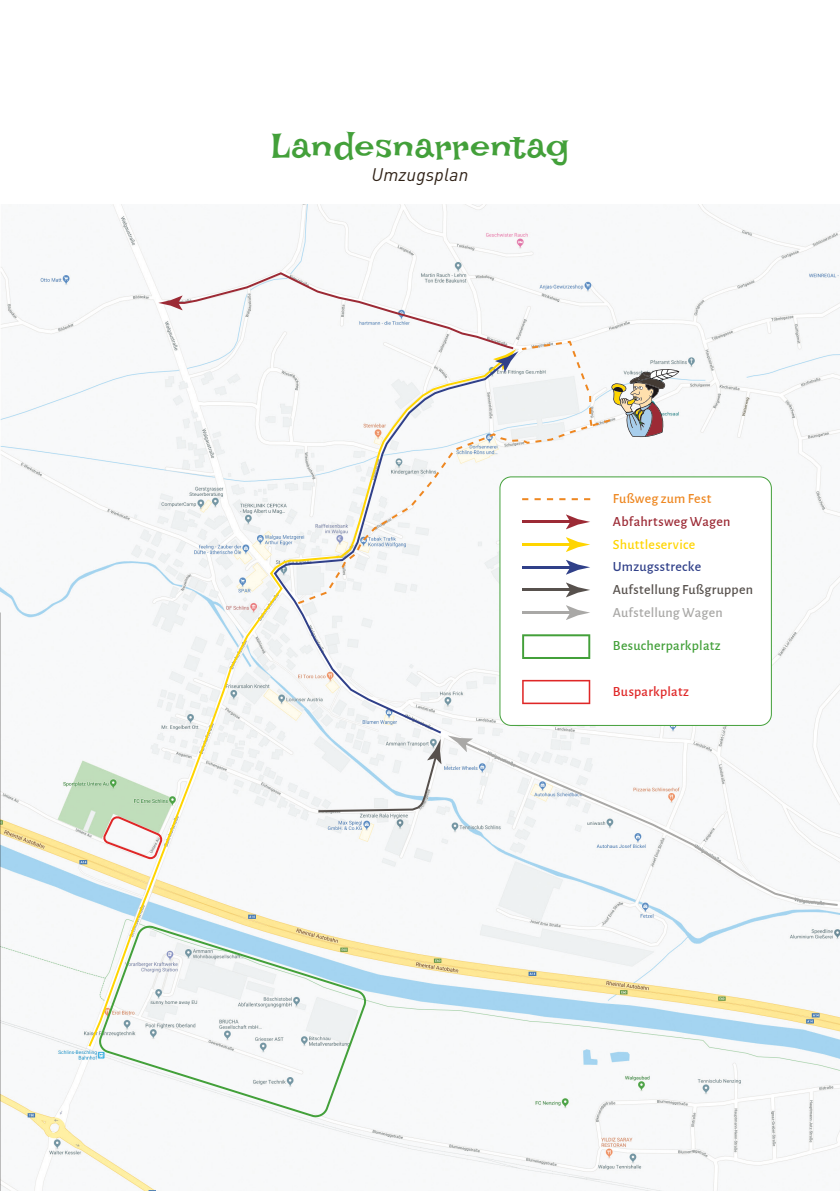
<style>
.page{position:relative;width:840px;height:1191px;background:#fff}
.page>*{position:absolute;margin:0;border:0;box-sizing:border-box;transform-origin:0 0}
.Festschrift__Titel{font:36px "Lakki Reddy";letter-spacing:.02em;color:#43a03a}
.Festschrift__Teaser{font:italic 18px "DIN";letter-spacing:.01em;color:#2f2116}
.Festschrift__Legende{font:500 14px "Alegreya Sans";letter-spacing:.015em;color:#57514d}
.Festschrift__Legende-2{font:500 14px "Alegreya Sans";letter-spacing:.02em;color:#43a03a}
.Festschrift__Legende-3{font:500 14px "Alegreya Sans";letter-spacing:.015em;color:#9c2a35}
.Festschrift__Legende-4{font:500 14px "Alegreya Sans";letter-spacing:.015em;color:#a9a8a6}
.Festschrift__Legende-5{font:500 14px "Alegreya Sans";letter-spacing:.02em;color:#ffd500}
.Festschrift__Legende-6{font:500 14px "Alegreya Sans";letter-spacing:.015em;color:#ee8721}
.Festschrift__Legende-7{font:500 14px "Alegreya Sans";letter-spacing:.02em;color:#304089}
.Festschrift__Legende-8{font:500 14px "Alegreya Sans";letter-spacing:.015em;color:#df2727}
</style>
<div class="page">
<img style="left:0;top:204px;width:839px;height:987px">
<hr style="left:0;top:612px;width:1px;height:579px;background:#2f2116">
<img style="left:0;top:614px;width:1px;height:510px">
<svg style="left:12px;top:612px;width:12px;height:2px"></svg>
<svg style="left:12px;top:1190px;width:12px;height:1px"></svg>
<svg style="left:98px;top:1048px;width:271px;height:69px"></svg>
<svg style="left:506px;top:739px;width:331px;height:168px"></svg>
<svg style="left:88px;top:357px;width:418px;height:691px"></svg>
<svg style="left:272px;top:372px;width:236px;height:363px"></svg>
<svg style="left:158px;top:272px;width:360px;height:100px"></svg>
<svg style="left:103px;top:815px;width:60px;height:45px"></svg>
<svg style="left:295px;top:340px;width:317px;height:266px"></svg>
<svg style="left:610px;top:369px;width:69px;height:68px"></svg>
<div style="left:499px;top:477px;width:272px;height:248px;background:#fff;border-radius:11px"></div>
<div style="left:499px;top:476px;width:272px;height:250px;border:1px solid #43a03a;border-radius:11px"></div>
<svg style="left:522px;top:634px;width:68px;height:25px"></svg>
<svg style="left:522px;top:680px;width:68px;height:24px"></svg>
<hr style="left:522px;top:611px;width:51px;height:2px;background:#a9a8a6">
<svg style="left:565px;top:605px;width:25px;height:15px"></svg>
<hr style="left:522px;top:589px;width:51px;height:2px;background:#57514d">
<svg style="left:565px;top:582px;width:25px;height:15px"></svg>
<hr style="left:522px;top:566px;width:51px;height:2px;background:#304089">
<svg style="left:565px;top:560px;width:25px;height:14px"></svg>
<hr style="left:522px;top:543px;width:51px;height:2px;background:#ffd500">
<svg style="left:565px;top:537px;width:25px;height:15px"></svg>
<hr style="left:522px;top:521px;width:51px;height:2px;background:#9c2a35">
<svg style="left:565px;top:514px;width:25px;height:15px"></svg>
<svg style="left:522px;top:498px;width:6px;height:2px"></svg>
<svg style="left:534px;top:498px;width:6px;height:2px"></svg>
<svg style="left:546px;top:498px;width:6px;height:2px"></svg>
<svg style="left:559px;top:498px;width:6px;height:2px"></svg>
<svg style="left:571px;top:498px;width:6px;height:2px"></svg>
<svg style="left:584px;top:498px;width:6px;height:2px"></svg>
<p class="Festschrift__Titel" style="left:271px;top:125px;width:299px">Landesnarrentag</p>
<p class="Festschrift__Teaser" style="left:371px;top:164px;width:98px">Umzugsplan</p>
<p class="Festschrift__Legende-6" style="left:612px;top:489px;width:100px">Fußweg zum Fest</p>
<p class="Festschrift__Legende-3" style="left:612px;top:511px;width:119px">Abfahrtsweg Wagen</p>
<p class="Festschrift__Legende-5" style="left:612px;top:534px;width:84px">Shuttleservice</p>
<p class="Festschrift__Legende-7" style="left:612px;top:557px;width:90px">Umzugsstrecke</p>
<p class="Festschrift__Legende" style="left:612px;top:579px;width:141px">Aufstellung Fußgruppen</p>
<p class="Festschrift__Legende-4" style="left:612px;top:602px;width:111px">Aufstellung Wagen</p>
<p class="Festschrift__Legende-2" style="left:612px;top:636px;width:109px">Besucherparkplatz</p>
<p class="Festschrift__Legende-8" style="left:612px;top:682px;width:77px">Busparkplatz</p>
</div>
